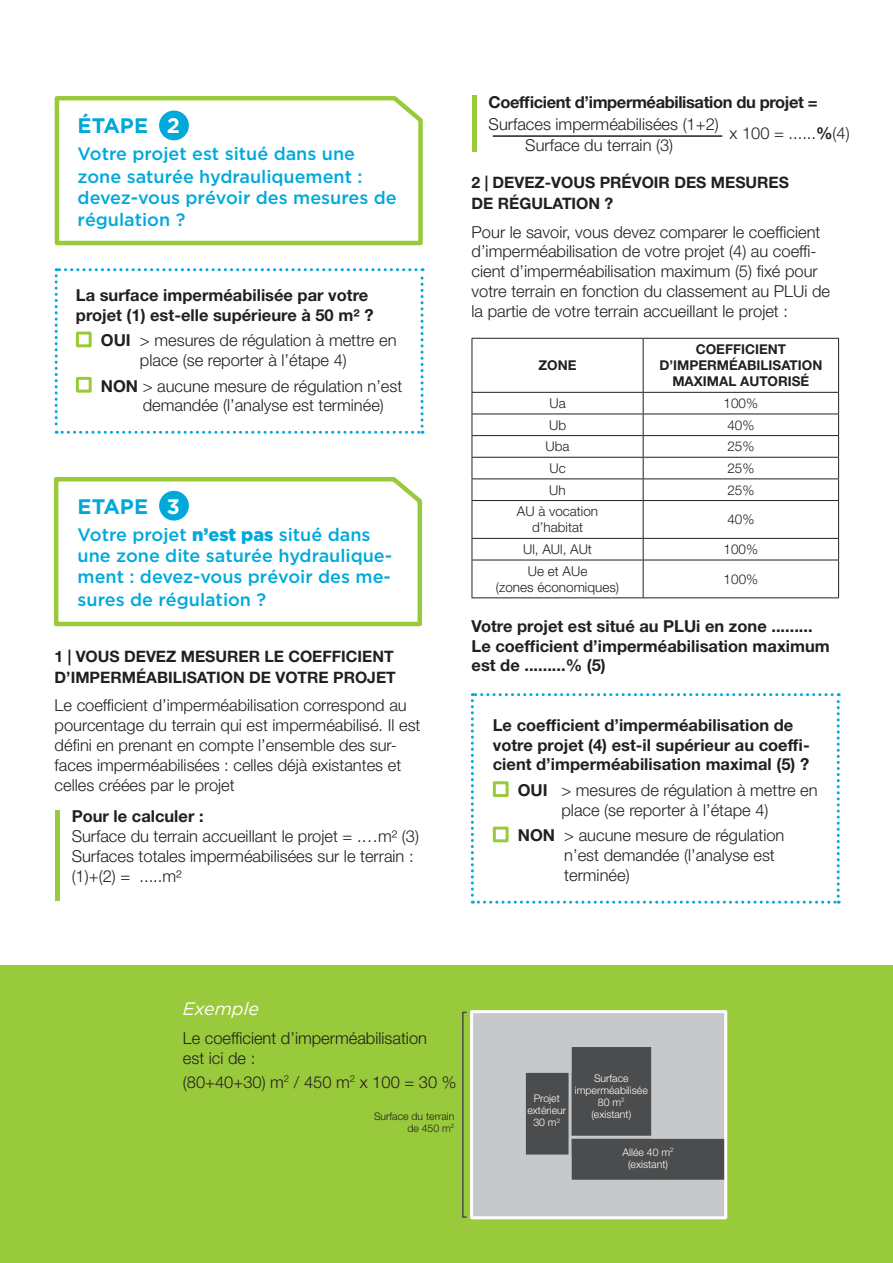
<style>
.page{position:relative;width:893px;height:1263px;background:#fff}
.page>*{position:absolute;margin:0;border:0;box-sizing:border-box;transform-origin:0 0}
.t1{font:700 21px "Gotham";color:#00a9da}
.t2{font:500 18px/22px "Gotham";color:#00a9da}
.t3{font:italic 18px "Gotham";color:#fff}
.t4{font:300 16.5px/19.8px "Helvetica Neue LT Std";color:#231f20}
.t5{font:700 16.5px/19.8px "Helvetica Neue LT Std";color:#231f20}
.t6{font:700 16.5px "Helvetica Neue LT Std";letter-spacing:-.025em;color:#231f20}
.t7{font:700 15.75px/21px "Helvetica Neue LT Std";color:#231f20}
.t8{font:300 13.5px/16.2px "Helvetica Neue LT Std";color:#231f20;text-align:center}
.t9{font:700 13.5px/16.2px "Helvetica Neue LT Std";color:#231f20;text-align:center}
.t10{font:300 10.5px/12px "Helvetica Neue LT Std";color:#fff;text-align:center}
.t11{font:300 10.5px/12px "Helvetica Neue LT Std";color:#231f20;text-align:right}
.s1{color:#fff}
.s2{font-weight:700}
.s3{font-weight:900}
</style>
<div class="page">
<div style="left:0;top:965px;width:893px;height:298px;background:#99ca3b"></div>
<svg style="left:54px;top:96px;width:369px;height:150px"></svg>
<svg style="left:53px;top:477px;width:369px;height:150px"></svg>
<hr style="left:472px;top:338px;width:171px;height:1px;background:#231f20">
<hr style="left:472px;top:339px;width:1px;height:53px;background:#231f20">
<hr style="left:643px;top:338px;width:196px;height:1px;background:#231f20">
<hr style="left:643px;top:339px;width:1px;height:53px;background:#231f20">
<hr style="left:838px;top:339px;width:1px;height:53px;background:#231f20">
<hr style="left:472px;top:392px;width:171px;height:1px;background:#231f20">
<hr style="left:643px;top:392px;width:196px;height:1px;background:#231f20">
<hr style="left:472px;top:414px;width:171px;height:1px;background:#231f20">
<hr style="left:643px;top:414px;width:196px;height:1px;background:#231f20">
<hr style="left:472px;top:435px;width:171px;height:1px;background:#231f20">
<hr style="left:643px;top:435px;width:196px;height:1px;background:#231f20">
<hr style="left:472px;top:457px;width:171px;height:1px;background:#231f20">
<hr style="left:643px;top:457px;width:196px;height:1px;background:#231f20">
<hr style="left:472px;top:478px;width:171px;height:1px;background:#231f20">
<svg style="left:472px;top:393px;width:1px;height:107px"></svg>
<hr style="left:643px;top:478px;width:196px;height:1px;background:#231f20">
<svg style="left:643px;top:393px;width:1px;height:107px"></svg>
<svg style="left:838px;top:393px;width:1px;height:107px"></svg>
<hr style="left:472px;top:500px;width:171px;height:1px;background:#231f20">
<hr style="left:472px;top:501px;width:1px;height:37px;background:#231f20">
<hr style="left:643px;top:500px;width:196px;height:1px;background:#231f20">
<hr style="left:643px;top:501px;width:1px;height:37px;background:#231f20">
<hr style="left:838px;top:501px;width:1px;height:37px;background:#231f20">
<hr style="left:472px;top:538px;width:171px;height:1px;background:#231f20">
<svg style="left:472px;top:539px;width:1px;height:21px"></svg>
<hr style="left:643px;top:538px;width:196px;height:1px;background:#231f20">
<svg style="left:643px;top:539px;width:1px;height:21px"></svg>
<svg style="left:838px;top:539px;width:1px;height:21px"></svg>
<hr style="left:472px;top:560px;width:171px;height:1px;background:#231f20">
<hr style="left:472px;top:560px;width:1px;height:37px;background:#231f20">
<hr style="left:643px;top:560px;width:196px;height:1px;background:#231f20">
<hr style="left:643px;top:560px;width:1px;height:37px;background:#231f20">
<hr style="left:838px;top:560px;width:1px;height:37px;background:#231f20">
<hr style="left:472px;top:597px;width:171px;height:1px;background:#231f20">
<hr style="left:643px;top:597px;width:196px;height:1px;background:#231f20">
<svg style="left:471px;top:693px;width:369px;height:211px"></svg>
<svg style="left:55px;top:268px;width:369px;height:166px"></svg>
<div style="left:55px;top:810px;width:5px;height:90px;background:#99ca3b"></div>
<div style="left:159px;top:111px;width:30px;height:29px;background:#00a9da;border-radius:50%"></div>
<div style="left:159px;top:491px;width:30px;height:30px;background:#00a9da;border-radius:50%"></div>
<div style="left:472px;top:1012px;width:254px;height:206px;background:#c7c8ca"></div>
<svg style="left:526px;top:1047px;width:197px;height:133px"></svg>
<div style="left:462px;top:1012px;width:5px;height:206px;border:2px solid #4b4c4d"></div>
<div style="left:470px;top:1010px;width:257px;height:209px;border:3px solid #fff"></div>
<svg style="left:568px;top:1047px;width:4px;height:133px"></svg>
<hr style="left:571px;top:1136px;width:80px;height:3px;background:#c7c8ca">
<hr style="left:472px;top:96px;width:4px;height:56px;background:#99ca3b">
<hr style="left:493px;top:135px;width:229px;height:2px;background:#231f20">
<p class="t1" style="left:78px;top:114px;width:104px">ÉTAPE <span class="s1">2</span></p>
<p class="t2" style="left:78px;top:142px;width:321px">Votre projet est situé dans une zone saturée hydrauliquement : devez-vous prévoir des mesures de régulation ?</p>
<p class="t5" style="left:76px;top:285px;width:299px">La surface imperméabilisée par votre projet (1) est-elle supérieure à 50 m² ?</p>
<p class="t4" style="left:140px;top:330px;width:258px;text-indent:-39px"><span class="s2">OUI</span> &gt; mesures de régulation à mettre en place (se reporter à l’étape 4)</p>
<p class="t4" style="left:143px;top:375px;width:261px;text-indent:-42px"><span class="s2">NON</span> &gt; aucune mesure de régulation n’est demandée (l’analyse est terminée)</p>
<p class="t1" style="left:78px;top:495px;width:104px">ETAPE <span class="s1">3</span></p>
<p class="t2" style="left:78px;top:524px;width:316px;line-height:21.5px">Votre projet <span class="s3">n’est pas</span> situé dans une zone dite saturée hydraulique&shy;ment : devez-vous prévoir des me&shy;sures de régulation ?</p>
<p class="t7" style="left:55px;top:645px;width:343px">1 | VOUS DEVEZ MESURER LE COEFFICIENT<br>D’IMPERMÉABILISATION DE VOTRE PROJET</p>
<p class="t4" style="left:55px;top:695px;width:367px">Le coefficient d’imperméabilisation correspond au pourcentage du terrain qui est imperméabilisé. Il est défini en prenant en compte l’ensemble des sur&shy;faces imperméabilisées : celles déjà existantes et celles créées par le projet</p>
<p class="t5" style="left:72px;top:806px;width:133px">Pour le calculer :</p>
<p class="t4" style="left:72px;top:826px;width:349px">Surface du terrain accueillant le projet = .…m² (3)<br>Surfaces totales imperméabilisées sur le terrain : (1)+(2) = .....m²</p>
<p class="t6" style="left:489px;top:92px;width:331px">Coefficient d’imperméabilisation du projet =</p>
<p class="t4" style="left:489px;top:114px;width:232px;line-height:21px;text-align:center">Surfaces imperméabilisées (1+2)<br>Surface du terrain (3)</p>
<p class="t7" style="left:472px;top:172px;width:319px">2 | DEVEZ-VOUS PRÉVOIR DES MESURES<br>DE RÉGULATION ?</p>
<p class="t4" style="left:472px;top:222px;width:360px">Pour le savoir, vous devez comparer le coefficient d’imperméabilisation de votre projet (4) au coeffi&shy;cient d’imperméabilisation maximum (5) fixé pour votre terrain en fonction du classement au PLUi de la partie de votre terrain accueillant le projet :</p>
<p class="t4" style="left:729px;top:123px;width:122px">x 100 = ......<span class="s2">%</span>(4)</p>
<p class="t9" style="left:539px;top:357px;width:40px">ZONE</p>
<p class="t9" style="left:659px;top:341px;width:164px">COEFFICIENT<br>D’IMPERMÉABILISATION<br>MAXIMAL AUTORISÉ</p>
<p class="t8" style="left:549px;top:395px;width:18px">Ua</p>
<p class="t8" style="left:724px;top:395px;width:36px">100%</p>
<p class="t8" style="left:549px;top:416px;width:18px">Ub</p>
<p class="t8" style="left:727px;top:416px;width:29px">40%</p>
<p class="t8" style="left:546px;top:438px;width:26px">Uba</p>
<p class="t8" style="left:727px;top:438px;width:29px">25%</p>
<p class="t8" style="left:549px;top:460px;width:18px">Uc</p>
<p class="t8" style="left:727px;top:460px;width:29px">25%</p>
<p class="t8" style="left:549px;top:481px;width:18px">Uh</p>
<p class="t8" style="left:727px;top:481px;width:29px">25%</p>
<p class="t8" style="left:517px;top:503px;width:83px">AU à vocation d’habitat</p>
<p class="t8" style="left:727px;top:511px;width:29px">40%</p>
<p class="t8" style="left:523px;top:541px;width:70px">Ul, AUl, AUt</p>
<p class="t8" style="left:724px;top:541px;width:36px">100%</p>
<p class="t8" style="left:496px;top:562px;width:125px">Ue et AUe<br>(zones économiques)</p>
<p class="t8" style="left:724px;top:571px;width:36px">100%</p>
<p class="t5" style="left:472px;top:616px;width:360px">Votre projet est situé au PLUi en zone .........<br>Le coefficient d’imperméabilisation maximum est de .........% (5)</p>
<p class="t5" style="left:493px;top:715px;width:318px">Le coefficient d’imperméabilisation de votre projet (4) est-il supérieur au coeffi&shy;cient d’imperméabilisation maximal (5) ?</p>
<p class="t4" style="left:518px;top:780px;width:301px;text-align:center"><span class="s2">OUI</span> &gt; mesures de régulation à mettre en place (se reporter à l’étape 4)</p>
<p class="t4" style="left:564px;top:825px;width:222px;text-indent:-46px"><span class="s2">NON</span> &gt; aucune mesure de régulation n’est demandée (l’analyse est terminée)</p>
<p class="t3" style="left:183px;top:998px;width:78px">Exemple</p>
<p class="t4" style="left:183px;top:1028px;width:246px">Le coefficient d’imperméabilisation est ici de :</p>
<p class="t4" style="left:183px;top:1071px;width:275px">(80+40+30) m<sup>2</sup> / 450 m<sup>2</sup> x 100 = 30 %</p>
<p class="t11" style="left:374px;top:1110px;width:82px">Surface du terrain de 450 m<sup>2</sup></p>
<p class="t10" style="left:527px;top:1092px;width:40px">Projet extérieur<br>30 m<sup>2</sup></p>
<p class="t10" style="left:575px;top:1072px;width:74px">Surface imperméabilisée<br>80 m<sup>2<br></sup>(existant)</p>
<p class="t10" style="left:622px;top:1146px;width:53px">Allée 40 m<sup>2 </sup>(existant)</p>
</div>
